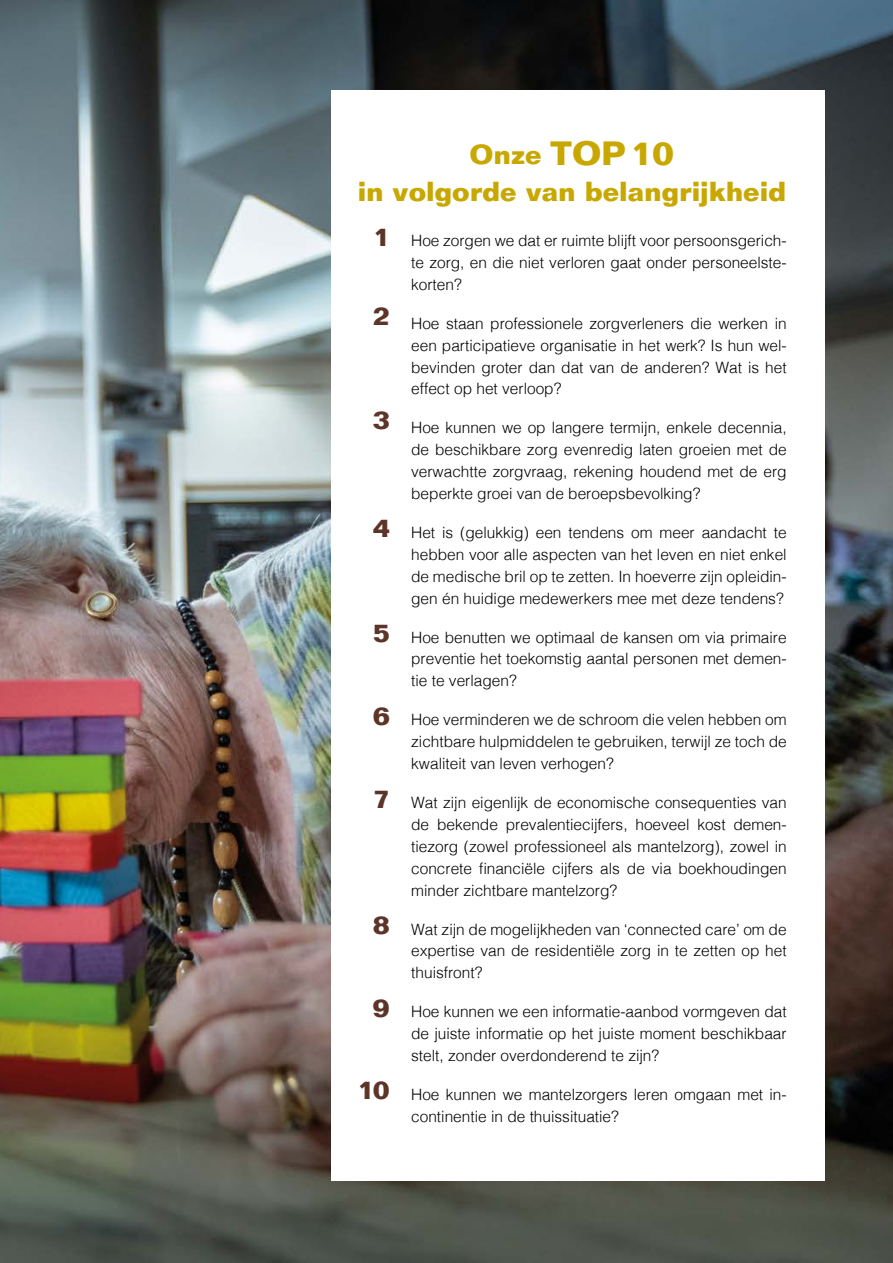
<style>
.page{position:relative;width:893px;height:1263px;background:#fff}
.page>*{position:absolute;margin:0;border:0;box-sizing:border-box;transform-origin:0 0}
.t1{font:700 33px "Folio";color:#c8a800}
.t2{font:700 27px "Folio";color:#c8a800}
.t3{font:700 25.5px "Folio";color:#5d3428}
.t4{font:300 15.6px/21.9px "Helvetica";color:#000;text-align:justify}
.s1{font-size:27px}
</style>
<div class="page">
<img style="left:0;top:0;width:893px;height:1263px">
<div style="left:332px;top:91px;width:493px;height:1090px;background:#fff"></div>
<h1 class="t1" style="left:470px;top:133px;width:206px"><span class="s1">Onze</span> TOP 10</h1>
<h2 class="t2" style="left:358px;top:175px;width:430px">in volgorde van belangrijkheid</h2>
<p class="t4" style="left:411px;top:228px;width:377px">Hoe zorgen we dat er ruimte blijft voor persoonsgerich&shy;te zorg, en die niet verloren gaat onder personeelste&shy;korten?</p>
<p class="t4" style="left:411px;top:311px;width:377px">Hoe staan professionele zorgverleners die werken in een participatieve organisatie in het werk? Is hun wel&shy;bevinden groter dan dat van de anderen? Wat is het effect op het verloop?</p>
<p class="t4" style="left:411px;top:416px;width:377px">Hoe kunnen we op langere termijn, enkele decennia, de beschikbare zorg evenredig laten groeien met de verwachtte zorgvraag, rekening houdend met de erg beperkte groei van de beroepsbevolking?</p>
<p class="t4" style="left:411px;top:520px;width:377px">Het is (gelukkig) een tendens om meer aandacht te hebben voor alle aspecten van het leven en niet enkel de medische bril op te zetten. In hoeverre zijn opleidin&shy;gen én huidige medewerkers mee met deze tendens?</p>
<p class="t4" style="left:411px;top:625px;width:377px">Hoe benutten we optimaal de kansen om via primaire preventie het toekomstig aantal personen met demen&shy;tie te verlagen?</p>
<p class="t4" style="left:411px;top:708px;width:377px">Hoe verminderen we de schroom die velen hebben om zichtbare hulpmiddelen te gebruiken, terwijl ze toch de kwaliteit van leven verhogen?</p>
<p class="t4" style="left:411px;top:790px;width:377px">Wat zijn eigenlijk de economische consequenties van de bekende prevalentiecijfers, hoeveel kost demen&shy;tiezorg (zowel professioneel als mantelzorg), zowel in concrete financiële cijfers als de via boekhoudingen minder zichtbare mantelzorg?</p>
<p class="t4" style="left:411px;top:917px;width:377px">Wat zijn de mogelijkheden van ‘connected care’ om de expertise van de residentiële zorg in te zetten op het thuisfront?</p>
<p class="t4" style="left:411px;top:1000px;width:377px">Hoe kunnen we een informatie-aanbod vormgeven dat de juiste informatie op het juiste moment beschikbaar stelt, zonder overdonderend te zijn?</p>
<p class="t4" style="left:411px;top:1082px;width:377px">Hoe kunnen we mantelzorgers leren omgaan met in&shy;continentie in de thuissituatie?</p>
<h3 class="t3" style="left:373px;top:221px;width:19px">1</h3>
<h3 class="t3" style="left:373px;top:300px;width:19px">2</h3>
<h3 class="t3" style="left:373px;top:405px;width:19px">3</h3>
<h3 class="t3" style="left:373px;top:512px;width:19px">4</h3>
<h3 class="t3" style="left:373px;top:617px;width:19px">5</h3>
<h3 class="t3" style="left:373px;top:700px;width:19px">6</h3>
<h3 class="t3" style="left:373px;top:783px;width:19px">7</h3>
<h3 class="t3" style="left:373px;top:909px;width:19px">8</h3>
<h3 class="t3" style="left:373px;top:992px;width:19px">9</h3>
<h3 class="t3" style="left:357px;top:1074px;width:34px">10</h3>
</div>
